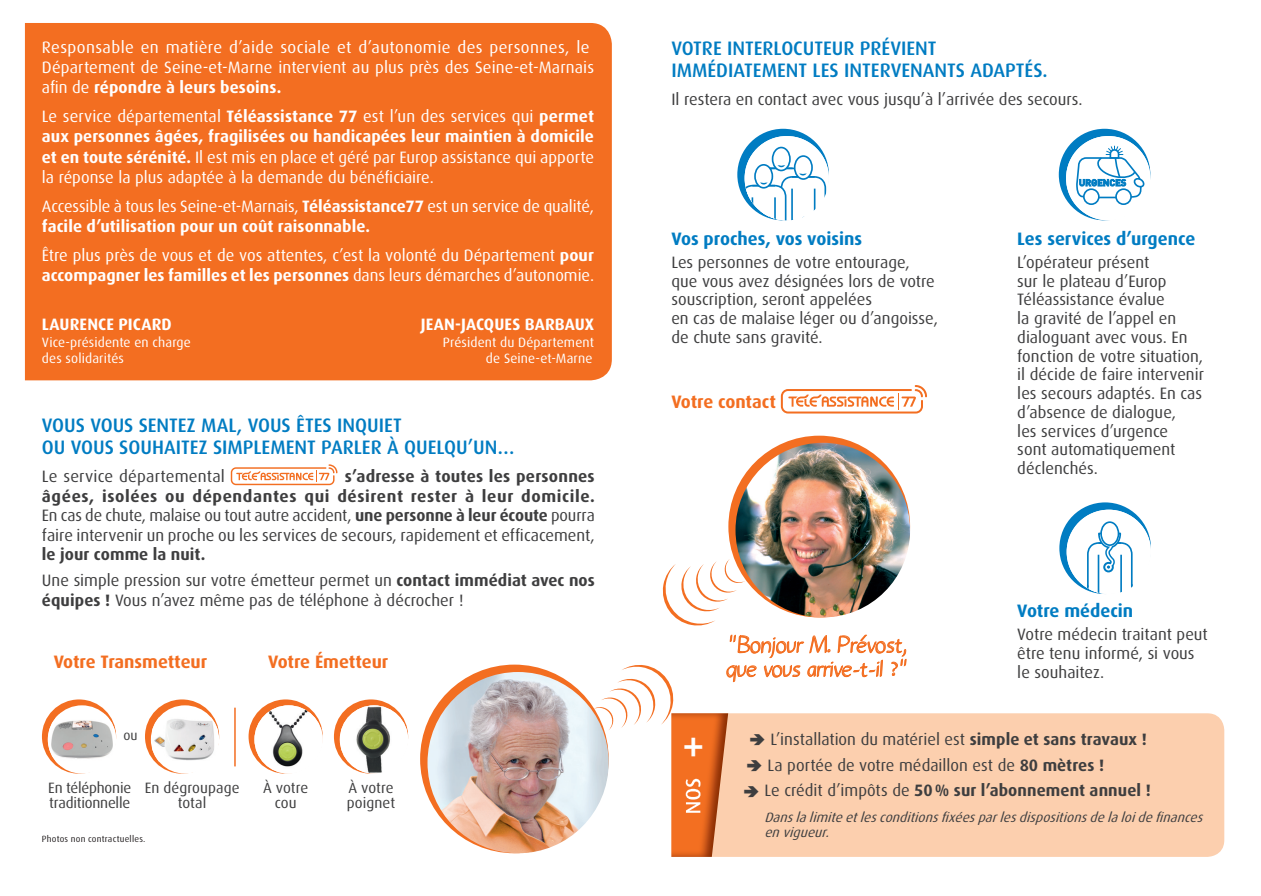
<style>
.page{position:relative;width:1261px;height:896px;background:#fff}
.page>*{position:absolute;margin:0;border:0;box-sizing:border-box;transform-origin:0 0}
.t1{font:500 45px "Dax";color:#fff}
.t2{font:36px "Luis Candara";color:#f36e21}
.t3{font:500 19.5px/21.8px "Dax";color:#007cc2}
.t4{font:700 18px "Dax";color:#007cc2}
.t5{font:700 18px "Dax";letter-spacing:-.005em;color:#f36e21}
.t6{font:16.5px/18.8px "Dax";color:#3e3e3f}
.t7{font:16.5px/20.2px "Dax";letter-spacing:.005em;color:#fff}
.t8{font:700 16.5px "Dax";letter-spacing:.005em;color:#fff}
.t9{font:15px/15px "Dax";letter-spacing:-.01em;color:#3e3e3f}
.t10{font:italic 13.5px/15px "Dax";color:#3e3e3f}
.t11{font:13.5px "Dax";letter-spacing:.01em;color:#fff}
.t12{font:13.5px "Dax";color:#3e3e3f}
.t13{font:9px "Dax";letter-spacing:.025em;color:#231f20}
.s1{font-weight:700}
</style>
<div class="page">
<div style="left:728px;top:713px;width:496px;height:143px;background:#fccfae"></div>
<svg style="left:334px;top:699px;width:74px;height:74px"></svg>
<img style="left:340px;top:705px;width:68px;height:68px;border-radius:34px">
<svg style="left:145px;top:699px;width:74px;height:74px"></svg>
<div style="left:151px;top:705px;width:68px;height:68px;background:#fff;border-radius:50%"></div>
<img style="left:152px;top:717px;width:66px;height:44px">
<svg style="left:42px;top:699px;width:74px;height:74px"></svg>
<div style="left:48px;top:705px;width:68px;height:68px;background:#fff;border-radius:50%"></div>
<img style="left:48px;top:714px;width:68px;height:50px">
<svg style="left:248px;top:699px;width:75px;height:74px"></svg>
<img style="left:254px;top:705px;width:69px;height:68px;border-radius:34px">
<img style="left:671px;top:713px;width:57px;height:143px">
<img style="left:686px;top:778px;width:14px;height:34px">
<svg style="left:662px;top:559px;width:83px;height:67px"></svg>
<svg style="left:595px;top:665px;width:81px;height:65px"></svg>
<div style="left:420px;top:664px;width:189px;height:189px;background:#f36e21;border-radius:50%"></div>
<img style="left:427px;top:672px;width:182px;height:181px;border-radius:91px">
<div style="left:737px;top:129px;width:92px;height:91px;background:#007cc2;border-radius:50%"></div>
<svg style="left:744px;top:136px;width:85px;height:84px"></svg>
<svg style="left:755px;top:165px;width:17px;height:23px"></svg>
<div style="left:754px;top:164px;width:19px;height:24px;border:2px solid #007cc2;border-radius:50%"></div>
<div style="left:798px;top:167px;width:9px;height:8px;border:2px solid #007cc2;border-radius:50%"></div>
<div style="left:798px;top:165px;width:9px;height:8px;background:#fff"></div>
<div style="left:797px;top:165px;width:11px;height:8px;border:2px solid #fff"></div>
<div style="left:777px;top:158px;width:9px;height:9px;border:2px solid #007cc2;border-radius:50%"></div>
<div style="left:776px;top:157px;width:10px;height:7px;background:#fff"></div>
<div style="left:776px;top:156px;width:10px;height:9px;border:2px solid #fff"></div>
<div style="left:759px;top:176px;width:9px;height:8px;border:2px solid #007cc2;border-radius:50%"></div>
<div style="left:759px;top:174px;width:9px;height:8px;background:#fff"></div>
<div style="left:758px;top:174px;width:11px;height:8px;border:2px solid #fff"></div>
<div style="left:1059px;top:502px;width:92px;height:92px;background:#007cc2;border-radius:50%"></div>
<svg style="left:1066px;top:509px;width:85px;height:85px"></svg>
<div style="left:1101px;top:522px;width:17px;height:23px;background:#fff;border-radius:50%"></div>
<div style="left:1100px;top:521px;width:19px;height:25px;border:2px solid #007cc2;border-radius:50%"></div>
<div style="left:1059px;top:129px;width:91px;height:91px;background:#007cc2;border-radius:50%"></div>
<svg style="left:1066px;top:136px;width:84px;height:84px"></svg>
<div style="left:1084px;top:189px;width:15px;height:15px;background:#fff;border-radius:50%"></div>
<div style="left:1083px;top:188px;width:16px;height:17px;border:2px solid #007cc2;border-radius:50%"></div>
<div style="left:1116px;top:189px;width:15px;height:15px;background:#fff;border-radius:50%"></div>
<div style="left:1115px;top:188px;width:17px;height:17px;border:2px solid #007cc2;border-radius:50%"></div>
<svg style="left:728px;top:435px;width:182px;height:182px;background:#f17833"></svg>
<img style="left:735px;top:443px;width:175px;height:174px;border-radius:87px">
<hr style="left:234px;top:707px;width:2px;height:59px;background:#f36e21">
<svg style="left:231px;top:464px;width:106px;height:21px"></svg>
<div style="left:25px;top:23px;width:587px;height:357px;background:#f36e21"></div>
<svg style="left:781px;top:385px;width:146px;height:28px"></svg>
<svg style="left:726px;top:634px;width:180px;height:49px"></svg>
<svg style="left:748px;top:732px;width:17px;height:16px"></svg>
<svg style="left:745px;top:757px;width:17px;height:16px"></svg>
<svg style="left:742px;top:783px;width:17px;height:16px"></svg>
<p class="t7" style="left:42px;top:37px;width:553px">Responsable en matière d’aide sociale et d’autonomie des personnes, le<br>Département de Seine-et-Marne intervient au plus près des Seine-et-Marnais afin de <span class="s1">répondre à leurs besoins.</span></p>
<p class="t7" style="left:42px;top:106px;width:554px;text-align:justify">Le service départemental <span class="s1">Téléassistance 77</span> est l’un des services qui <span class="s1">permet aux personnes âgées, fragilisées ou handicapées leur maintien à domicile et en toute sérénité.</span> Il est mis en place et géré par Europ assistance qui apporte la réponse la plus adaptée à la demande du bénéficiaire.</p>
<p class="t7" style="left:42px;top:196px;width:554px">Accessible à tous les Seine-et-Marnais, <span class="s1">Téléassistance77</span> est un service de qualité, <span class="s1">facile d’utilisation pour un coût raisonnable.</span></p>
<p class="t7" style="left:42px;top:245px;width:554px">Être plus près de vous et de vos attentes, c’est la volonté du Département <span class="s1">pour accompagner les familles et les personnes</span> dans leurs démarches d’autonomie.</p>
<p class="t8" style="left:42px;top:315px;width:131px">LAURENCE PICARD</p>
<p class="t8" style="left:421px;top:315px;width:175px">JEAN-JACQUES BARBAUX</p>
<p class="t11" style="left:42px;top:334px;width:150px">Vice-présidente en charge</p>
<p class="t11" style="left:443px;top:334px;width:153px">Président du Département</p>
<p class="t11" style="left:42px;top:351px;width:84px">des solidarités</p>
<p class="t11" style="left:486px;top:351px;width:108px">de Seine-et-Marne</p>
<p class="t3" style="left:42px;top:415px;width:474px">VOUS VOUS SENTEZ MAL, VOUS ÊTES INQUIET<br>OU VOUS SOUHAITEZ SIMPLEMENT PARLER À QUELQU’UN…</p>
<p class="t6" style="left:42px;top:467px;width:184px">Le service départemental</p>
<p class="t6" style="left:42px;top:467px;width:554px;line-height:19.5px;text-align:justify;text-indent:303px"><span class="s1">s’adresse à toutes les personnes âgées, isolées ou dépendantes qui désirent rester à leur domicile.<br></span>En cas de chute, malaise ou tout autre accident, <span class="s1">une personne à leur écoute</span> pourra faire intervenir un proche ou les services de secours, rapidement et efficacement,</p>
<p class="t6" style="left:42px;top:541px;width:554px;line-height:25.8px"><span class="s1">le jour comme la nuit.<br></span>Une simple pression sur votre émetteur permet un <span class="s1">contact immédiat avec nos</span></p>
<p class="t6" style="left:42px;top:590px;width:423px"><span class="s1">équipes !</span> Vous n’avez même pas de téléphone à décrocher !</p>
<p class="t5" style="left:54px;top:651px;width:155px">Votre Transmetteur</p>
<p class="t5" style="left:268px;top:651px;width:122px">Votre Émetteur</p>
<p class="t12" style="left:123px;top:728px;width:16px">ou</p>
<p class="t9" style="left:48px;top:780px;width:84px">En téléphonie traditionnelle</p>
<p class="t9" style="left:263px;top:780px;width:47px;text-align:center">À votre cou</p>
<p class="t9" style="left:347px;top:780px;width:50px">À votre poignet</p>
<p class="t9" style="left:145px;top:780px;width:96px;text-align:center">En dégroupage total</p>
<p class="t13" style="left:42px;top:833px;width:105px">Photos non contractuelles.</p>
<p class="t3" style="left:671px;top:38px;width:378px">VOTRE INTERLOCUTEUR PRÉVIENT<br>IMMÉDIATEMENT LES INTERVENANTS ADAPTÉS.</p>
<p class="t6" style="left:671px;top:90px;width:412px">Il restera en contact avec vous jusqu’à l’arrivée des secours.</p>
<p class="t4" style="left:671px;top:228px;width:192px">Vos proches, vos voisins</p>
<p class="t6" style="left:671px;top:253px;width:268px">Les personnes de votre entourage, que vous avez désignées lors de votre souscription, seront appelées<br>en cas de malaise léger ou d’angoisse, de chute sans gravité.</p>
<p class="t5" style="left:671px;top:391px;width:106px">Votre contact</p>
<h2 class="t2" style="left:727px;top:625px;width:181px">"Bonjour M. Prévost,</h2>
<h2 class="t2" style="left:726px;top:649px;width:183px">que vous arrive-t-il ?"</h2>
<p class="t4" style="left:1017px;top:228px;width:179px">Les services d’urgence</p>
<p class="t6" style="left:1017px;top:253px;width:188px">L’opérateur présent<br>sur le plateau d’Europ<br>Téléassistance évalue<br>la gravité de l’appel en dialoguant avec vous. En fonction de votre situation, il décide de faire intervenir les secours adaptés. En cas d’absence de dialogue,<br>les services d’urgence<br>sont automatiquement déclenchés.</p>
<p class="t4" style="left:1017px;top:600px;width:117px">Votre médecin</p>
<p class="t6" style="left:1017px;top:625px;width:192px">Votre médecin traitant peut être tenu informé, si vous le souhaitez.</p>
<h1 class="t1" style="left:681px;top:720px;width:26px">+</h1>
<p class="t6" style="left:764px;top:726px;width:388px;line-height:25.7px;text-indent:6px">L’installation du matériel est <span class="s1">simple et sans travaux !<br></span>La portée de votre médaillon est de <span class="s1">80 mètres !<br></span>Le crédit d’impôts de <span class="s1">50 % sur l’abonnement annuel !</span></p>
<p class="t10" style="left:764px;top:810px;width:444px">Danslalimiteetlesconditionsfixéesparlesdispositionsdelaloidefinances envigueur.</p>
</div>
